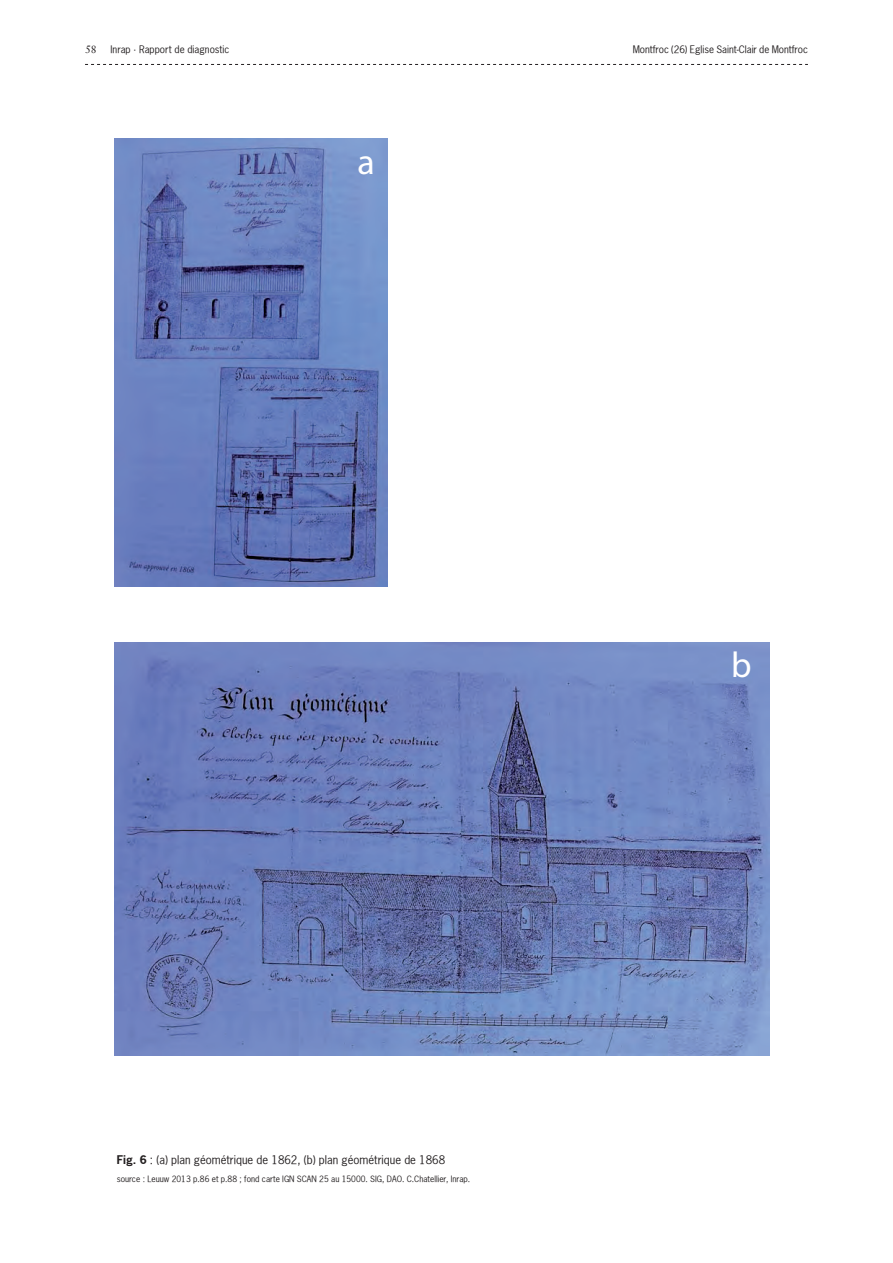
<style>
.page{position:relative;width:893px;height:1263px;background:#fff}
.page>*{position:absolute;margin:0;border:0;box-sizing:border-box;transform-origin:0 0}
.t1{font:36px "Myriad Pro";color:#fff}
.t2{font:11.25px "News Gothic";color:#231f20}
.t3{font:10.5px "Sabon";color:#231f20}
.t4{font:9.75px "News Gothic";color:#231f20}
.t5{font:8.25px "News Gothic";color:#231f20}
.s1{font-weight:700}
</style>
<div class="page">
<svg style="left:85px;top:64px;width:723px;height:1px"></svg>
<img style="left:114px;top:642px;width:656px;height:413px">
<img style="left:114px;top:138px;width:274px;height:448px">
<p class="t3" style="left:85px;top:43px;width:13px">58</p>
<p class="t4" style="left:111px;top:43px;width:120px">Inrap · Rapport de diagnostic</p>
<p class="t4" style="left:633px;top:43px;width:177px">Montfroc (26) Eglise Saint-Clair de Montfroc</p>
<h1 class="t1" style="left:358px;top:139px;width:19px">a</h1>
<h2 class="t2" style="left:117px;top:1152px;width:330px"><span class="s1">Fig. 6</span> : (a) plan géométrique de 1862, (b) plan géométrique de 1868</h2>
<p class="t5" style="left:117px;top:1173px;width:355px">source : Leuuw 2013 p.86 et p.88 ; fond carte IGN SCAN 25 au 15000. SIG, DAO. C.Chatellier, Inrap.</p>
<h1 class="t1" style="left:731px;top:643px;width:22px">b</h1>
</div>
